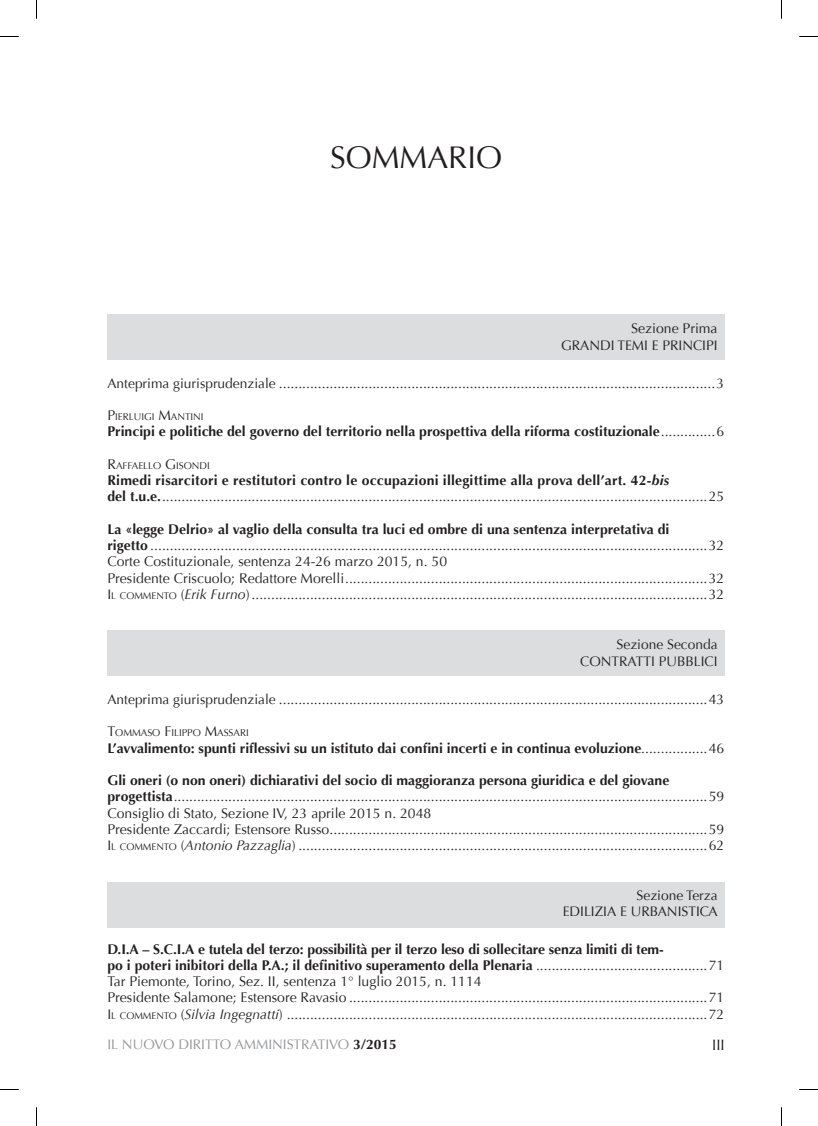
<style>
.page{position:relative;width:818px;height:1126px;background:#fff}
.page>*{position:absolute;margin:0;border:0;box-sizing:border-box;transform-origin:0 0}
.Titolo__Capitolo{font:31.25px "Optima";color:#231f20}
.t1{font:15px "Optima";color:#231f20}
.Titolo__Capitolo-2{font:14px "Optima";color:#231f20}
.Titolo__Capitolo-3{font:700 14px "Optima";color:#231f20}
.titoletto_articolo_c{font:14px "Optima";color:#231f20}
.Titolo_Commento{font:14px "Optima";color:#231f20}
.t2{font:13.75px "Optima";color:#231f20}
.t3{font:13.75px "Optima";color:#939598}
.autore{font:9.75px "Optima";color:#231f20}
.s1{font-size:13.75px}
.s2{font-size:14px}
.s3{font-weight:400}
.s4{font-style:italic}
.s5{font-weight:700}
.s6{font-size:9.62px}
.s7{font-weight:700;color:#231f20}
</style>
<div class="page">
<div style="left:107px;top:882px;width:617px;height:45px;background:#dcdddf"></div>
<div style="left:107px;top:630px;width:617px;height:45px;background:#dcdddf"></div>
<div style="left:107px;top:315px;width:617px;height:45px;background:#dcdddf"></div>
<svg style="left:0;top:36px;width:19px;height:1px"></svg>
<svg style="left:799px;top:36px;width:18px;height:1px"></svg>
<svg style="left:0;top:1089px;width:19px;height:1px"></svg>
<svg style="left:799px;top:1089px;width:18px;height:1px"></svg>
<svg style="left:36px;top:0;width:1px;height:19px"></svg>
<svg style="left:36px;top:1107px;width:1px;height:18px"></svg>
<p class="Titolo__Capitolo" style="left:330px;top:139px;width:173px">SOMMARIO</p>
<p class="Titolo__Capitolo-2" style="left:630px;top:320px;width:88px">Sezione Prima</p>
<p class="t2" style="left:560px;top:337px;width:158px">GRANDI TEMI E PRINCIPI</p>
<p class="Titolo__Capitolo-2" style="left:107px;top:374px;width:618px"><span class="s1">Anteprima giurisprudenziale</span> ................................................................................................................3</p>
<p class="autore" style="left:107px;top:411px;width:96px"><span class="s2">P</span>I ERLUIGI <span class="s2">M</span>ANTI NI</p>
<p class="Titolo__Capitolo-3" style="left:107px;top:423px;width:618px">Principi e politiche del governo del territorio nella prospettiva della riforma costituzionale<span class="s3">..............6</span></p>
<p class="autore" style="left:107px;top:460px;width:16px"><span class="s2">R</span>AFFA</p>
<p class="autore" style="left:138px;top:460px;width:67px">ELLO <span class="s2">G</span> ISONDI</p>
<p class="Titolo__Capitolo-3" style="left:107px;top:472px;width:563px">Rimedi risarcitori e restitutori contro le occupazioni illegittime alla prova dell’art. 42-<span class="s4">bis</span></p>
<p class="Titolo__Capitolo-2" style="left:107px;top:488px;width:618px"><span class="s5">del t.u.e.</span>............................................................................................................................................25</p>
<p class="Titolo__Capitolo-3" style="left:107px;top:521px;width:563px">La «legge Delrio» al vaglio della consulta tra luci ed ombre di una sentenza interpretativa di</p>
<p class="Titolo__Capitolo-2" style="left:107px;top:537px;width:618px"><span class="s5">rigetto</span> ...............................................................................................................................................32</p>
<p class="titoletto_articolo_c" style="left:107px;top:553px;width:341px">Corte Costituzionale, sentenza 24-26 marzo 2015, n. 50</p>
<p class="titoletto_articolo_c" style="left:107px;top:569px;width:618px">Presidente Criscuolo; Redattore Morelli.............................................................................................32</p>
<p class="Titolo_Commento" style="left:107px;top:586px;width:618px"><span class="s1">I</span><span class="s6">L COMMENTO</span> (<span class="s4">Erik Furno</span>) .....................................................................................................................32</p>
<p class="t2" style="left:616px;top:636px;width:102px">Sezione Seconda</p>
<p class="t2" style="left:579px;top:653px;width:139px">CONTRATTI PUBBLICI</p>
<p class="Titolo__Capitolo-2" style="left:107px;top:690px;width:618px"><span class="s1">Anteprima giurisprudenziale</span> ..............................................................................................................43</p>
<p class="autore" style="left:107px;top:727px;width:141px"><span class="s2">T</span>OMMASO <span class="s2">F</span>I LI PPO <span class="s2">M</span>ASSARI</p>
<p class="Titolo__Capitolo-3" style="left:107px;top:739px;width:618px">L’avvalimento: spunti riflessivi su un istituto dai confini incerti e in continua evoluzione<span class="s3">.................46</span></p>
<p class="Titolo__Capitolo-3" style="left:107px;top:772px;width:563px">Gli oneri (o non oneri) dichiarativi del socio di maggioranza persona giuridica e del giovane</p>
<p class="Titolo__Capitolo-2" style="left:107px;top:788px;width:618px"><span class="s5">progettista</span>.........................................................................................................................................59</p>
<p class="titoletto_articolo_c" style="left:107px;top:804px;width:325px">Consiglio di Stato, Sezione IV, 23 aprile 2015 n. 2048</p>
<p class="titoletto_articolo_c" style="left:107px;top:820px;width:618px">Presidente Zaccardi; Estensore Russo.................................................................................................59</p>
<p class="Titolo_Commento" style="left:107px;top:837px;width:618px"><span class="s1">I</span><span class="s6">L COMMENTO</span> (<span class="s4">Antonio Pazzaglia</span>) .........................................................................................................62</p>
<p class="t2" style="left:636px;top:886px;width:82px">Sezione Terza</p>
<p class="t2" style="left:562px;top:903px;width:156px">EDILIZIA E URBANISTICA</p>
<p class="Titolo__Capitolo-3" style="left:107px;top:940px;width:557px">D.I.A – S.C.I.A e tutela del terzo: possibilità per il terzo leso di sollecitare senza limiti di tem-</p>
<p class="Titolo__Capitolo-3" style="left:107px;top:956px;width:618px">po i poteri inibitori della P.A.; il definitivo superamento della Plenaria <span class="s3">............................................71</span></p>
<p class="titoletto_articolo_c" style="left:107px;top:973px;width:375px">Tar Piemonte, Torino, Sez. II, sentenza 1° luglio 2015, n. 1114</p>
<p class="titoletto_articolo_c" style="left:107px;top:989px;width:618px">Presidente Salamone; Estensore Ravasio ............................................................................................71</p>
<p class="Titolo_Commento" style="left:107px;top:1005px;width:618px"><span class="s1">I</span><span class="s6">L COMMENTO</span> (<span class="s4">Silvia Ingegnatti</span>) ............................................................................................................72</p>
<p class="t3" style="left:107px;top:1036px;width:291px">IL NUOVO DIRITTO AMMINISTRATIVO <span class="s7">3/2015</span></p>
<p class="t1" style="left:711px;top:1036px;width:14px">III</p>
</div>
